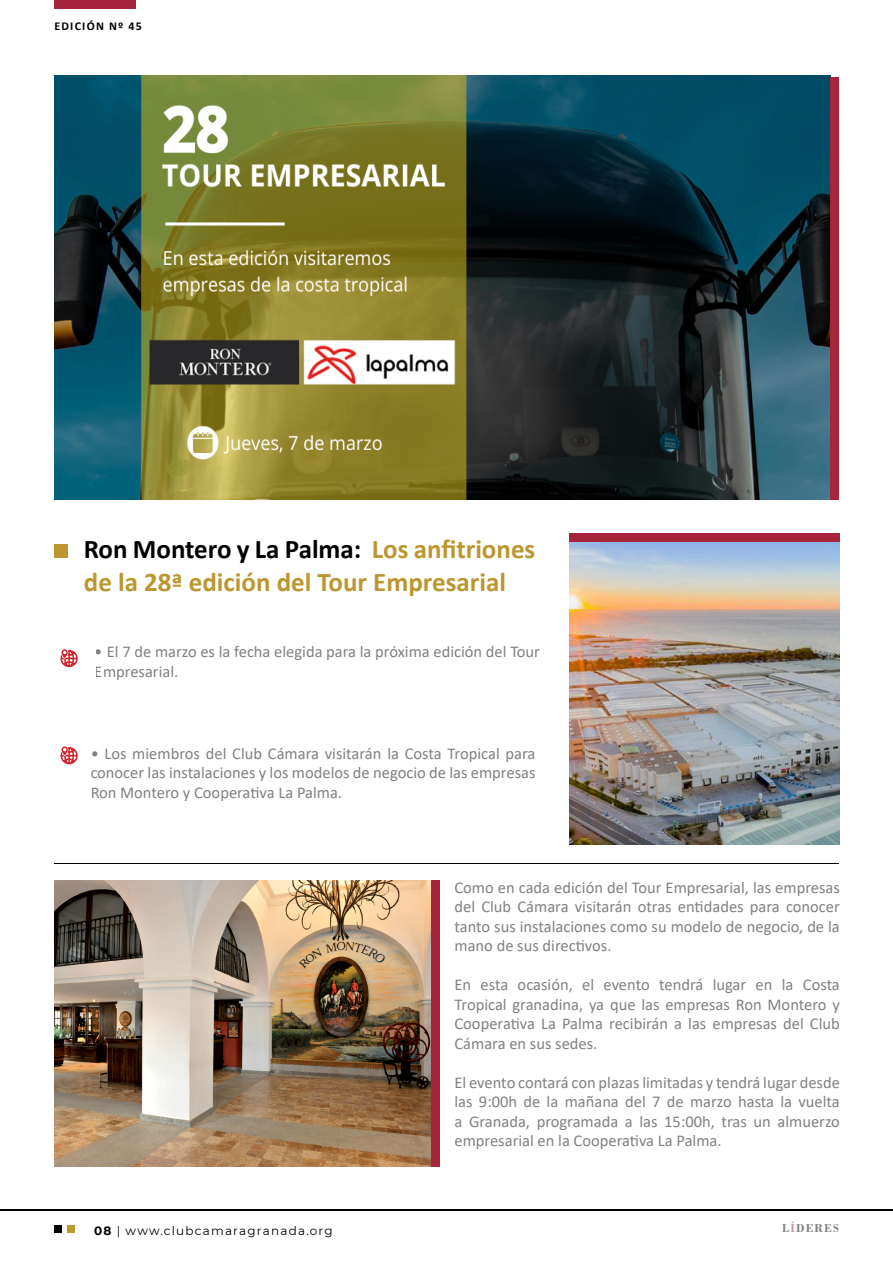
<style>
.page{position:relative;width:893px;height:1263px;background:#fff}
.page>*{position:absolute;margin:0;border:0;box-sizing:border-box;transform-origin:0 0}
.t1{font:700 27px/33px "Calibri";color:#bc972f}
.t2{font:16.5px/19.5px "Calibri";color:#000;text-align:justify}
.t3{font:12px "Montserrat";letter-spacing:.1em;color:#000}
.t4{font:700 12px "Calibri";letter-spacing:.1em;color:#000}
.t5{font:700 12px "Bodoni";letter-spacing:.1em;color:#000}
.s1{color:#000}
.s2{font-weight:700}
.s3{color:#a7253a}
</style>
<div class="page">
<img style="left:55px;top:75px;width:775px;height:425px">
<img style="left:570px;top:541px;width:270px;height:303px">
<svg style="left:61px;top:649px;width:17px;height:18px"></svg>
<svg style="left:61px;top:746px;width:17px;height:18px"></svg>
<hr style="left:54px;top:863px;width:785px;height:1px;background:#000">
<div style="left:54px;top:544px;width:13px;height:13px;background:#bc972f"></div>
<hr style="left:0;top:1209px;width:893px;height:1px;background:#000">
<div style="left:830px;top:77px;width:8px;height:423px;background:#a7253a"></div>
<div style="left:570px;top:533px;width:270px;height:8px;background:#a7253a"></div>
<img style="left:54px;top:880px;width:377px;height:286px">
<div style="left:431px;top:880px;width:9px;height:286px;background:#a7253a"></div>
<div style="left:54px;top:1225px;width:7px;height:7px;background:#000"></div>
<div style="left:68px;top:1225px;width:7px;height:7px;background:#bc972f"></div>
<div style="left:54px;top:0;width:82px;height:9px;background:#a7253a"></div>
<p class="t4" style="left:55px;top:18px;width:89px">EDICIÓN Nº 45</p>
<h1 class="t1" style="left:84px;top:532px;width:453px"><span class="s1">Ron Montero y La Palma:</span> Los anfitriones de la 28ª edición del Tour Empresarial</h1>
<p class="t2" style="left:95px;top:642px;width:447px">• El 7 de marzo es la fecha elegida para la próxima edición del Tour<br>Empresarial.</p>
<p class="t2" style="left:90px;top:743px;width:447px">• Los miembros del Club Cámara visitarán la Costa Tropical para conocer las instalaciones y los modelos de negocio de las empresas Ron Montero y Cooperativa La Palma.</p>
<p class="t2" style="left:454px;top:877px;width:387px">Como en cada edición del Tour Empresarial, las empresas del Club Cámara visitarán otras entidades para conocer tanto sus instalaciones como su modelo de negocio, de la mano de sus directivos.</p>
<p class="t2" style="left:454px;top:974px;width:387px">En esta ocasión, el evento tendrá lugar en la Costa Tropical granadina, ya que las empresas Ron Montero y Cooperativa La Palma recibirán a las empresas del Club Cámara en sus sedes.</p>
<p class="t2" style="left:454px;top:1072px;width:387px">El evento contará con plazas limitadas y tendrá lugar desde las 9:00h de la mañana del 7 de marzo hasta la vuelta a Granada, programada a las 15:00h, tras un almuerzo empresarial en la Cooperativa La Palma.</p>
<p class="t3" style="left:94px;top:1223px;width:240px"><span class="s2">08</span> | www.clubcamaragranada.org</p>
<p class="t5" style="left:782px;top:1220px;width:58px">L<span class="s3">Í</span>DERES</p>
</div>
